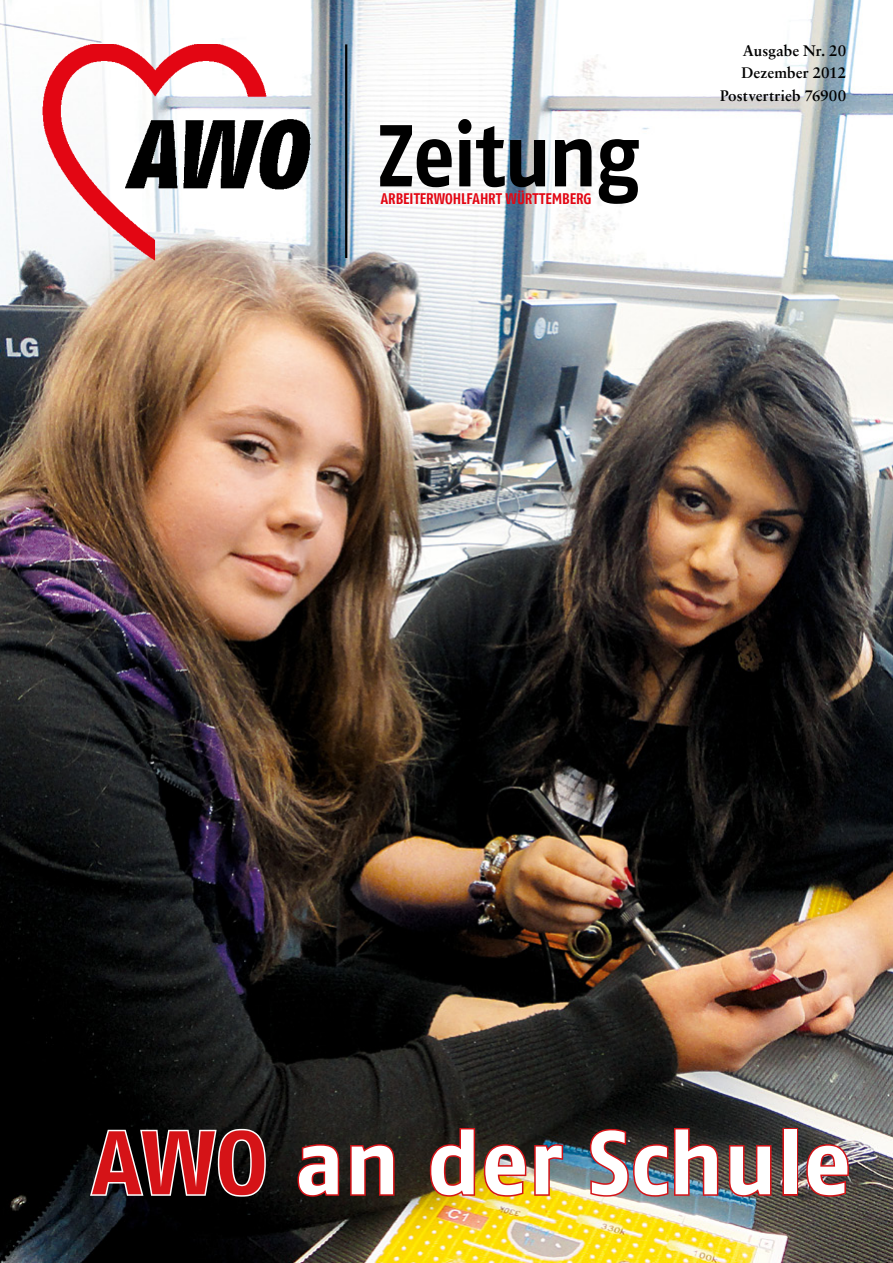
<style>
.page{position:relative;width:893px;height:1263px;background:#fff}
.page>*{position:absolute;margin:0;border:0;box-sizing:border-box;transform-origin:0 0}
.t1{font:700 90px "AWO Fago Office";color:#fff}
.t2{font:700 87.45px "AWO Fago Office";letter-spacing:-.025em;color:#000;scale:.91 1}
.t3{font:700 15.3px/22.5px "Sabon";letter-spacing:.005em;color:#000;text-align:right}
.t4{font:700 15.3px "AWO Fago Cond";color:#e30613}
.s1{color:#d51317}
</style>
<div class="page">
<img style="left:0;top:0;width:893px;height:1263px">
<hr style="left:345px;top:44px;width:2px;height:214px;background:#000">
<img style="left:43px;top:44px;width:224px;height:216px">
<svg style="left:88px;top:1123px;width:179px;height:140px;background:#262728"></svg>
<svg style="left:295px;top:1142px;width:46px;height:56px;background:#521816"></svg>
<svg style="left:349px;top:1142px;width:47px;height:55px;background:#551a18"></svg>
<img style="left:428px;top:1126px;width:137px;height:72px">
<img style="left:588px;top:1126px;width:132px;height:72px">
<svg style="left:727px;top:1143px;width:46px;height:56px;background:#773f3b"></svg>
<div style="left:782px;top:1128px;width:16px;height:68px;border:3px solid #d51317"></div>
<img style="left:804px;top:1142px;width:46px;height:56px">
<img style="left:124px;top:119px;width:187px;height:70px">
<h2 class="t2" style="left:377px;top:104px;width:290px">Zeitung</h2>
<p class="t4" style="left:381px;top:190px;width:212px">ARBEITERWOHLFAHRT WÜRTTEMBERG</p>
<p class="t3" style="left:720px;top:39px;width:128px">Ausgabe Nr. 20<br>Dezember 2012<br>Postvertrieb 76900</p>
<h1 class="t1" style="left:92px;top:1110px;width:761px"><span class="s1">AWO</span> an der Schule</h1>
</div>
